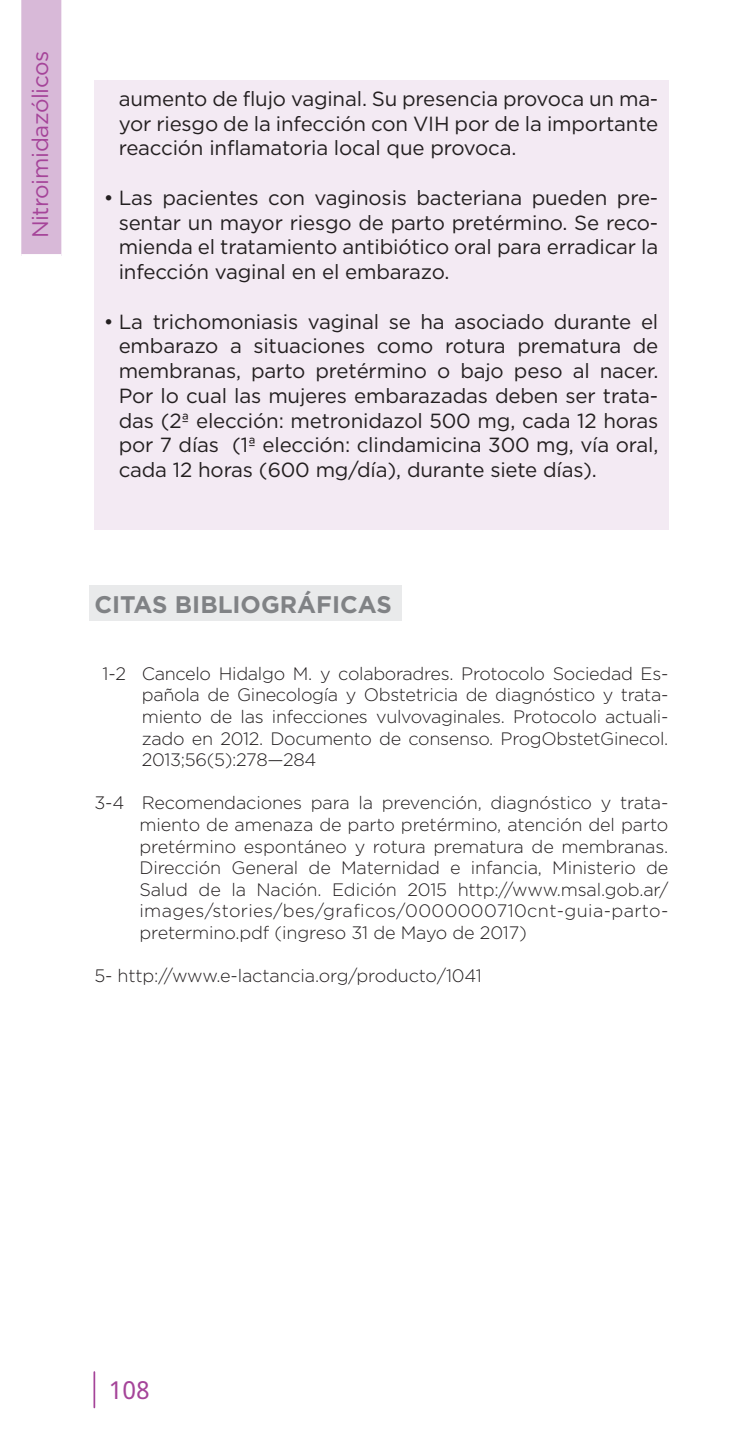
<style>
.page{position:relative;width:745px;height:1453px;background:#fff}
.page>*{position:absolute;margin:0;border:0;box-sizing:border-box;transform-origin:0 0}
.t1{font:24.75px "Noto Sans";color:#a54499}
.t2{font:700 24px "Gotham";color:#808285}
.t3{font:22.5px "Gotham";letter-spacing:-.02em;color:#a54499}
.guia{font:20.5px/24.8px "Gotham";letter-spacing:-.01em;color:#231f20;text-align:justify}
.cita_bibliogt{font:300 18px/21.5px "Gotham";letter-spacing:-.01em;color:#231f20;text-align:justify}
</style>
<div class="page">
<hr style="left:93px;top:1372px;width:2px;height:35px;background:#a54499">
<div style="left:94px;top:81px;width:574px;height:449px;background:#f3eaf3"></div>
<div style="left:89px;top:585px;width:312px;height:36px;background:#e9eaeb"></div>
<div style="left:20px;top:0;width:43px;height:255px;background:#d8b9d8"></div>
<hr style="left:21px;top:254px;width:40px;height:3px;background:#fff">
<hr style="left:19px;top:0;width:2px;height:257px;background:#fff">
<hr style="left:61px;top:0;width:3px;height:257px;background:#fff">
<p class="t3" style="left:28px;top:238px;width:189px;rotate:-90deg">Nitroimidazólicos</p>
<p class="guia" style="left:119px;top:86px;width:541px">aumento de flujo vaginal. Su presencia provoca un ma&shy;yor riesgo de la infección con VIH por de la importante reacción inflamatoria local que provoca.</p>
<p class="guia" style="left:119px;top:185px;width:541px;text-indent:-15px">• Las pacientes con vaginosis bacteriana pueden pre&shy;sentar un mayor riesgo de parto pretérmino. Se reco&shy;mienda el tratamiento antibiótico oral para erradicar la infección vaginal en el embarazo.</p>
<p class="guia" style="left:119px;top:308px;width:541px;text-indent:-15px">• La trichomoniasis vaginal se ha asociado durante el embarazo a situaciones como rotura prematura de membranas, parto pretérmino o bajo peso al nacer.<br>Por lo cual las mujeres embarazadas deben ser trata&shy;das (2ª elección: metronidazol 500 mg, cada 12 horas por 7 días (1ª elección: clindamicina 300 mg, vía oral, cada 12 horas (600 mg/día), durante siete días).</p>
<p class="t2" style="left:94px;top:591px;width:299px">CITAS BIBLIOGRÁFICAS</p>
<p class="cita_bibliogt" style="left:142px;top:662px;width:527px;text-indent:-39px">1-2 Cancelo Hidalgo M. y colaboradres. Protocolo Sociedad Es&shy;pañola de Ginecología y Obstetricia de diagnóstico y trata&shy;miento de las infecciones vulvovaginales. Protocolo actuali&shy;zado en 2012. Documento de consenso. ProgObstetGinecol.<br>2013;56(5):278—284</p>
<p class="cita_bibliogt" style="left:139px;top:792px;width:530px;text-indent:-45px">3-4 Recomendaciones para la prevención, diagnóstico y trata&shy;miento de amenaza de parto pretérmino, atención del parto pretérmino espontáneo y rotura prematura de membranas.<br>Dirección General de Maternidad e infancia, Ministerio de Salud de la Nación. Edición 2015 http://www.msal.gob.ar/ images/stories/bes/graficos/0000000710cnt-guia-parto&shy;pretermino.pdf (ingreso 31 de Mayo de 2017)</p>
<p class="cita_bibliogt" style="left:94px;top:965px;width:389px">5- http://www.e-lactancia.org/producto/1041</p>
<h1 class="t1" style="left:109px;top:1373px;width:42px">108</h1>
</div>
